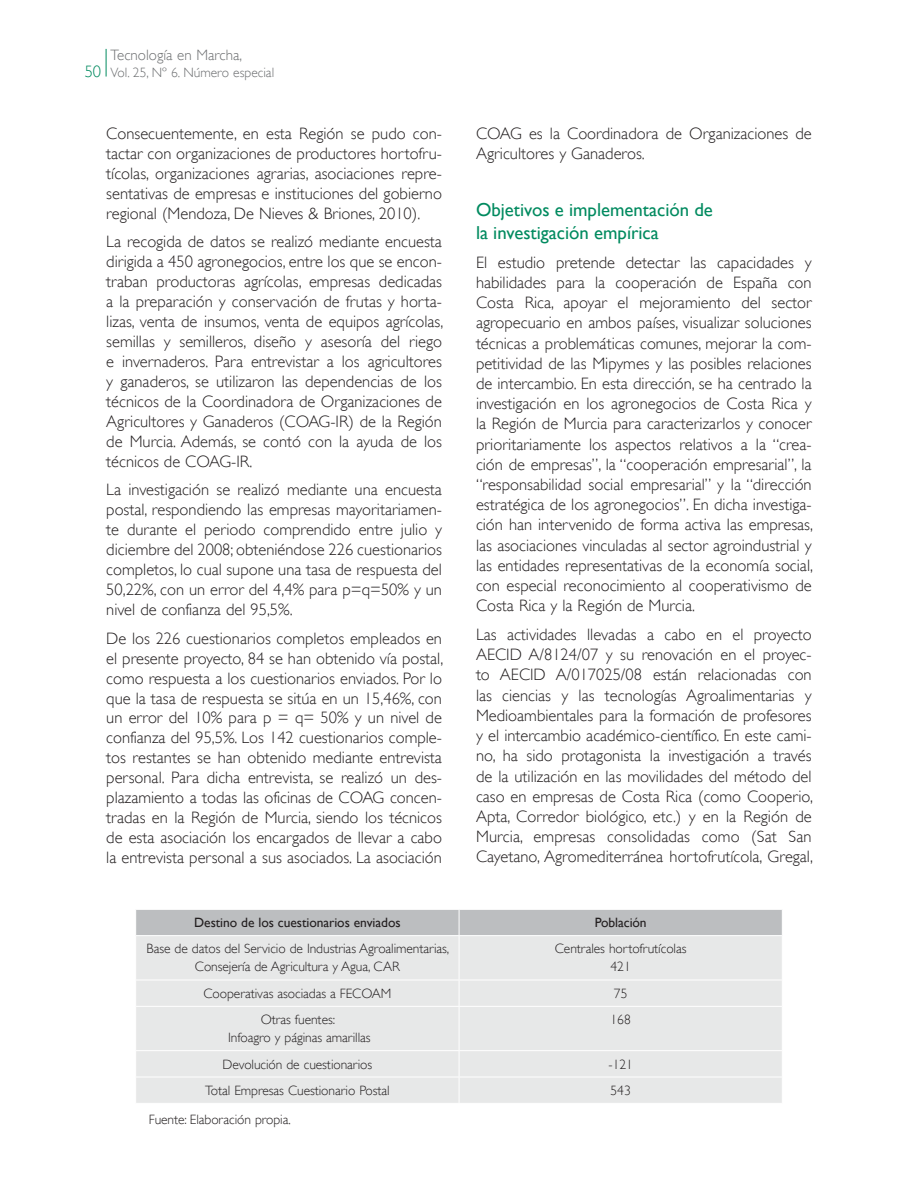
<style>
.page{position:relative;width:918px;height:1188px;background:#fff}
.page>*{position:absolute;margin:0;border:0;box-sizing:border-box;transform-origin:0 0}
.t1{font:18.75px/23px "Gill Sans";color:#008a5f}
.t2{font:300 16.5px/20px "Gill Sans";color:#231f20;text-align:justify}
.t3{font:300 15px "Gill Sans";color:#6d6f71}
.t4{font:300 13.5px/18px "Gill Sans";letter-spacing:-.005em;color:#231f20;text-align:center}
.t5{font:13.5px "Gill Sans";letter-spacing:-.005em;color:#231f20}
.t6{font:300 13.5px "Gill Sans";color:#6d6f71}
.s1{font-size:16.5px;color:#008a5f}
</style>
<div class="page">
<svg style="left:106px;top:49px;width:1px;height:28px"></svg>
<div style="left:136px;top:936px;width:646px;height:167px;background:#e7e8e8"></div>
<div style="left:136px;top:910px;width:646px;height:25px;background:#bcbec0"></div>
<hr style="left:459px;top:936px;width:1px;height:44px;background:#fff">
<hr style="left:135px;top:980px;width:324px;height:1px;background:#fff">
<hr style="left:459px;top:980px;width:324px;height:1px;background:#fff">
<svg style="left:459px;top:981px;width:1px;height:25px"></svg>
<hr style="left:135px;top:1006px;width:324px;height:1px;background:#fff">
<hr style="left:459px;top:1006px;width:324px;height:1px;background:#fff">
<hr style="left:459px;top:1007px;width:1px;height:43px;background:#fff">
<hr style="left:135px;top:1050px;width:324px;height:1px;background:#fff">
<hr style="left:459px;top:1050px;width:324px;height:1px;background:#fff">
<hr style="left:135px;top:1077px;width:324px;height:1px;background:#fff">
<hr style="left:459px;top:1077px;width:324px;height:1px;background:#fff">
<svg style="left:459px;top:1051px;width:1px;height:52px"></svg>
<p class="t3" style="left:111px;top:47px;width:133px">Tecnología en Marcha,</p>
<p class="t6" style="left:85px;top:64px;width:191px"><span class="s1">50</span> Vol. 25, Nº 6. Número especial</p>
<p class="t2" style="left:106px;top:123px;width:337px">Consecuentemente, en esta Región se pudo con&shy;tactar con organizaciones de productores hortofru&shy;tícolas, organizaciones agrarias, asociaciones repre&shy;sentativas de empresas e instituciones del gobierno regional (Mendoza, De Nieves &amp; Briones, 2010).</p>
<p class="t2" style="left:106px;top:232px;width:339px">La recogida de datos se realizó mediante encuesta dirigida a 450 agronegocios, entre los que se encon&shy;traban productoras agrícolas, empresas dedicadas a la preparación y conservación de frutas y horta&shy;lizas, venta de insumos, venta de equipos agrícolas, semillas y semilleros, diseño y asesoría del riego e invernaderos. Para entrevistar a los agricultores y ganaderos, se utilizaron las dependencias de los técnicos de la Coordinadora de Organizaciones de Agricultores y Ganaderos (COAG-IR) de la Región de Murcia. Además, se contó con la ayuda de los técnicos de COAG-IR.</p>
<p class="t2" style="left:106px;top:480px;width:337px">La investigación se realizó mediante una encuesta postal, respondiendo las empresas mayoritariamen&shy;te durante el periodo comprendido entre julio y diciembre del 2008; obteniéndose 226 cuestionarios completos, lo cual supone una tasa de respuesta del 50,22%, con un error del 4,4% para p=q=50% y un nivel de confianza del 95,5%.</p>
<p class="t2" style="left:106px;top:628px;width:339px">De los 226 cuestionarios completos empleados en el presente proyecto, 84 se han obtenido vía postal, como respuesta a los cuestionarios enviados. Por lo que la tasa de respuesta se sitúa en un 15,46%, con un error del 10% para p = q= 50% y un nivel de confianza del 95,5%. Los 142 cuestionarios comple&shy;tos restantes se han obtenido mediante entrevista personal. Para dicha entrevista, se realizó un des&shy;plazamiento a todas las oficinas de COAG concen&shy;tradas en la Región de Murcia, siendo los técnicos de esta asociación los encargados de llevar a cabo la entrevista personal a sus asociados. La asociación</p>
<p class="t2" style="left:476px;top:124px;width:337px">COAG es la Coordinadora de Organizaciones de<br>Agricultores y Ganaderos.</p>
<p class="t1" style="left:476px;top:198px;width:238px">Objetivos e implementación de la investigación empírica</p>
<p class="t2" style="left:476px;top:252px;width:339px">El estudio pretende detectar las capacidades y habilidades para la cooperación de España con Costa Rica, apoyar el mejoramiento del sector agropecuario en ambos países, visualizar soluciones técnicas a problemáticas comunes, mejorar la com&shy;petitividad de las Mipymes y las posibles relaciones de intercambio. En esta dirección, se ha centrado la investigación en los agronegocios de Costa Rica y la Región de Murcia para caracterizarlos y conocer prioritariamente los aspectos relativos a la “crea&shy;ción de empresas”, la “cooperación empresarial”, la “responsabilidad social empresarial” y la “dirección estratégica de los agronegocios”. En dicha investiga&shy;ción han intervenido de forma activa las empresas, las asociaciones vinculadas al sector agroindustrial y las entidades representativas de la economía social, con especial reconocimiento al cooperativismo de Costa Rica y la Región de Murcia.</p>
<p class="t2" style="left:476px;top:624px;width:339px">Las actividades llevadas a cabo en el proyecto AECID A/8124/07 y su renovación en el proyec&shy;to AECID A/017025/08 están relacionadas con las ciencias y las tecnologías Agroalimentarias y Medioambientales para la formación de profesores y el intercambio académico-científico. En este cami&shy;no, ha sido protagonista la investigación a través de la utilización en las movilidades del método del caso en empresas de Costa Rica (como Cooperio, Apta, Corredor biológico, etc.) y en la Región de Murcia, empresas consolidadas como (Sat San Cayetano, Agromediterránea hortofrutícola, Gregal,</p>
<p class="t5" style="left:194px;top:915px;width:208px">Destino de los cuestionarios enviados</p>
<p class="t5" style="left:595px;top:915px;width:54px">Población</p>
<p class="t4" style="left:147px;top:940px;width:304px">Base de datos del Servicio de Industrias Agroalimentarias,<br>Consejería de Agricultura y Agua, CAR</p>
<p class="t4" style="left:555px;top:940px;width:133px">Centrales hortofrutícolas<br>421</p>
<p class="t4" style="left:204px;top:984px;width:189px">Cooperativas asociadas a FECOAM</p>
<p class="t4" style="left:614px;top:984px;width:15px">75</p>
<p class="t4" style="left:228px;top:1011px;width:144px">Otras fuentes:<br>Infoagro y páginas amarillas</p>
<p class="t4" style="left:611px;top:1011px;width:22px">168</p>
<p class="t4" style="left:223px;top:1055px;width:151px">Devolución de cuestionarios</p>
<p class="t4" style="left:609px;top:1055px;width:26px">-121</p>
<p class="t4" style="left:205px;top:1081px;width:186px">Total Empresas Cuestionario Postal</p>
<p class="t4" style="left:611px;top:1081px;width:22px">543</p>
<p class="t4" style="left:149px;top:1111px;width:144px">Fuente: Elaboración propia.</p>
</div>
